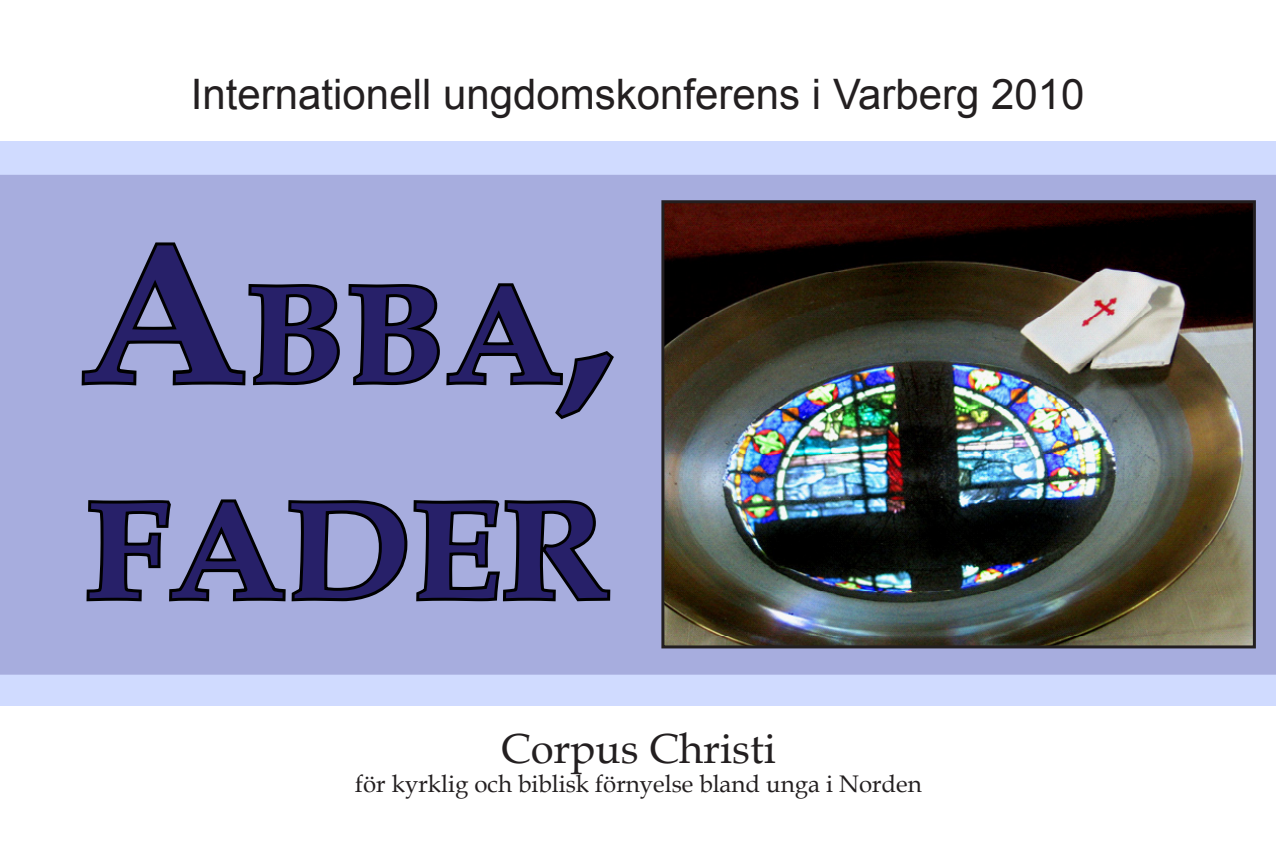
<style>
.page{position:relative;width:1276px;height:851px;background:#fff}
.page>*{position:absolute;margin:0;border:0;box-sizing:border-box;transform-origin:0 0}
.t1{font:700 138.6px "Book Antiqua";color:#272069;scale:1.08 1}
.t2{font:42px "Arial";color:#231f20}
.t3{font:42px "Book Antiqua";color:#231f20}
.t4{font:24px "Book Antiqua";color:#231f20}
.s1{font-size:198px}
</style>
<div class="page">
<div style="left:0;top:142px;width:1276px;height:564px;background:#d0dbff"></div>
<div style="left:2px;top:176px;width:1272px;height:497px;background:#a7adde"></div>
<div style="left:0;top:175px;width:1276px;height:499px;border:3px solid #a7adde"></div>
<svg style="left:81px;top:242px;width:533px;height:177px"></svg>
<svg style="left:84px;top:141px;width:90px;height:461px"></svg>
<svg style="left:166px;top:496px;width:242px;height:106px"></svg>
<svg style="left:410px;top:141px;width:93px;height:461px"></svg>
<svg style="left:500px;top:496px;width:111px;height:106px"></svg>
<img style="left:665px;top:204px;width:587px;height:440px">
<div style="left:661px;top:200px;width:595px;height:448px;border:3px solid #231f20"></div>
<p class="t2" style="left:191px;top:66px;width:895px">Internationell ungdomskonferens i Varberg 2010</p>
<p class="t1" style="left:78px;top:240px;width:499px"><span class="s1">A</span>BBA<span class="s1">,</span></p>
<p class="t1" style="left:84px;top:456px;width:490px">FADER</p>
<p class="t3" style="left:501px;top:719px;width:276px">Corpus Christi</p>
<p class="t4" style="left:355px;top:766px;width:568px">för kyrklig och biblisk förnyelse bland unga i Norden</p>
</div>
